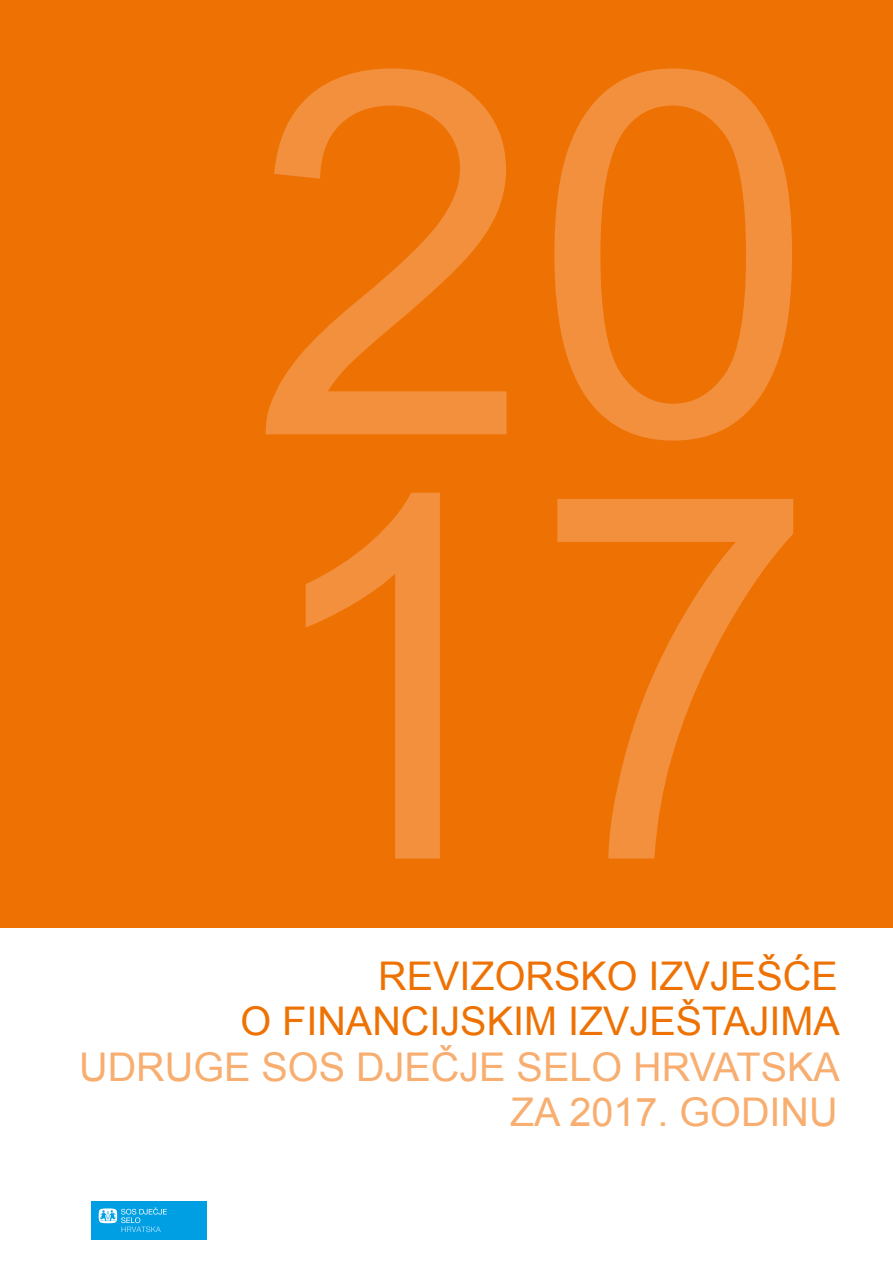
<style>
.page{position:relative;width:893px;height:1263px;background:#fff}
.page>*{position:absolute;margin:0;border:0;box-sizing:border-box;transform-origin:0 0}
.t1{font:508.95px/424px "Arial";color:#f3903e}
.t2{font:39.6px/45.5px "Arial";color:#ee7203;text-align:right}
.t3{font:39.6px/45.5px "Arial";color:#f7ae70;text-align:right}
</style>
<div class="page">
<div style="left:91px;top:1201px;width:116px;height:38px;background:#009fe3"></div>
<svg style="left:99px;top:1207px;width:68px;height:25px"></svg>
<div style="left:0;top:0;width:893px;height:927px;background:#ee7203"></div>
<h1 class="t1" style="left:250px;top:49px;width:567px">20<br>17</h1>
<p class="t2" style="left:240px;top:954px;width:601px">REVIZORSKO IZVJEŠĆE<br>O FINANCIJSKIM IZVJEŠTAJIMA</p>
<p class="t3" style="left:79px;top:1045px;width:762px">UDRUGE SOS DJEČJE SELO HRVATSKA<br>ZA 2017. GODINU</p>
</div>
